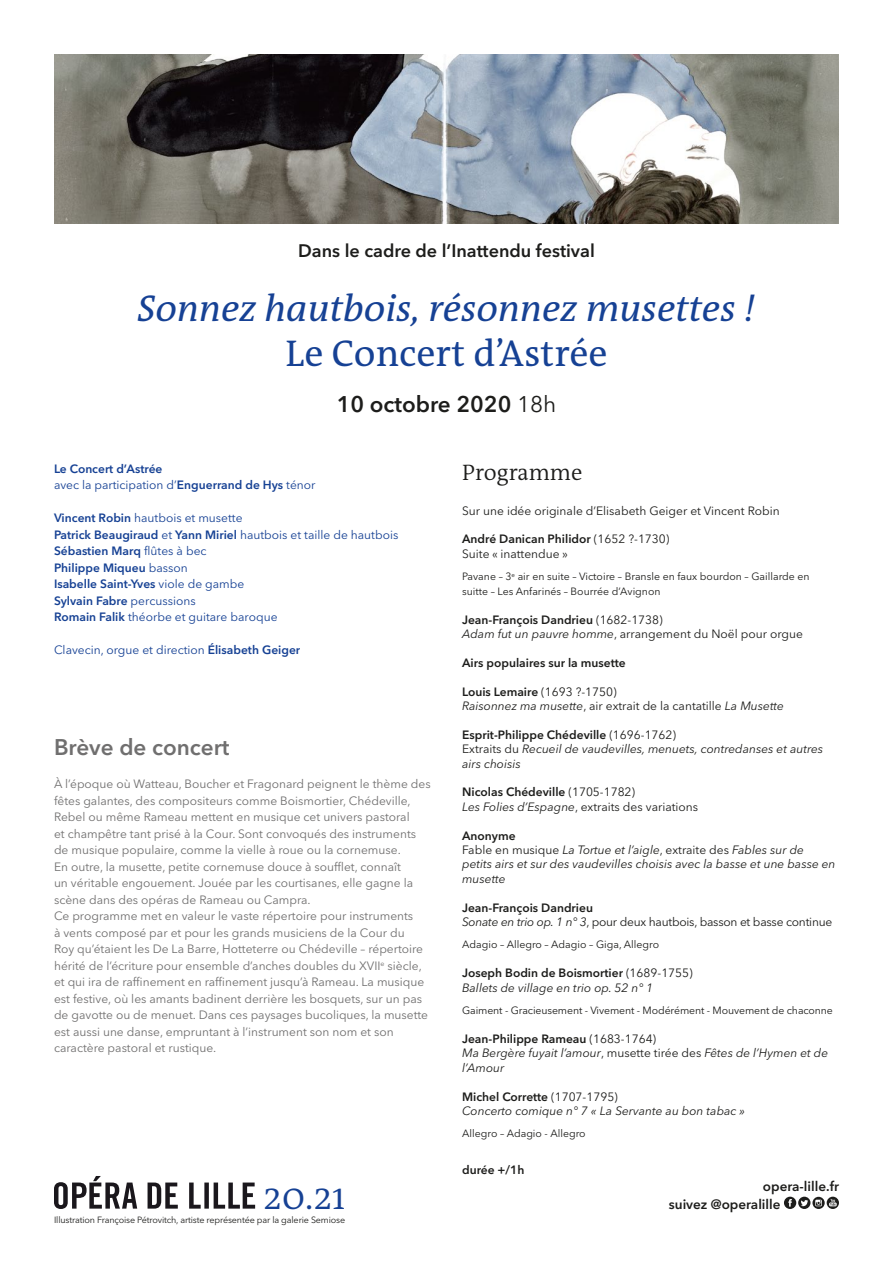
<style>
.page{position:relative;width:893px;height:1263px;background:#fff}
.page>*{position:absolute;margin:0;border:0;box-sizing:border-box;transform-origin:0 0}
.t1{font:italic 37.5px "The Antiqua B W5 Plain";color:#164194}
.t2{font:37.5px "The Antiqua B W5 Plain";color:#164194}
.t3{font:300 37.5px "The Antiqua B W4";color:#164194}
.t4{font:600 22.5px "Avenir Next LT Pro";color:#1d1d1b}
.t5{font:600 22.5px "Avenir Next LT Pro";color:#706f6f}
.t6{font:300 22.5px "The Antiqua B W4";color:#1d1d1b}
.t7{font:600 18px "Avenir Next LT Pro";color:#1d1d1b}
.t8{font:600 13.5px "Avenir Next LT Pro";color:#1d1d1b}
.t9{font:12px/16.5px "Avenir Next LT Pro";color:#706f6f}
.t10{font:italic 12px/14.4px "Avenir Next LT Pro";color:#1d1d1b}
.t11{font:12px/14.4px "Avenir Next LT Pro";color:#1d1d1b}
.t12{font:600 12px/16.5px "Avenir Next LT Pro";color:#164194}
.t13{font:12px/14.4px "Avenir Next LT Pro";letter-spacing:-.02em;color:#1d1d1b}
.t14{font:12px "Avenir Next LT Pro";color:#164194}
.t15{font:600 12px "Avenir Next LT Pro";color:#1d1d1b}
.t16{font:10.5px/14.4px "Avenir Next LT Pro";color:#1d1d1b}
.t17{font:9px "Avenir Next LT Pro";letter-spacing:-.015em;color:#1d1d1b}
.s1{font-weight:400}
.s2{font-weight:600}
.s3{font-style:italic}
.s4{font-weight:600;font-style:normal}
.s5{font-style:normal}
</style>
<div class="page">
<svg style="left:784px;top:1197px;width:55px;height:12px"></svg>
<svg style="left:54px;top:1176px;width:201px;height:33px"></svg>
<img style="left:54px;top:54px;width:785px;height:169px">
<h3 class="t7" style="left:298px;top:239px;width:298px">Dans le cadre de l’Inattendu festival</h3>
<h1 class="t1" style="left:137px;top:284px;width:620px">Sonnez hautbois, résonnez musettes !</h1>
<h1 class="t2" style="left:285px;top:329px;width:324px">Le Concert d’Astrée</h1>
<h2 class="t4" style="left:337px;top:391px;width:221px">10 octobre 2020 <span class="s1">18h</span></h2>
<p class="t12" style="left:54px;top:460px;width:263px">Le Concert d’Astrée<br><span class="s1">avec la participation d’</span>Enguerrand de Hys <span class="s1">ténor</span></p>
<p class="t12" style="left:54px;top:510px;width:346px">Vincent Robin <span class="s1">hautbois et musette<br></span>Patrick Beaugiraud <span class="s1">et</span> Yann Miriel <span class="s1">hautbois et taille de hautbois </span>Sébastien Marq <span class="s1">flûtes à bec<br></span>Philippe Miqueu <span class="s1">basson<br></span>Isabelle Saint-Yves <span class="s1">viole de gambe<br></span>Sylvain Fabre <span class="s1">percussions<br></span>Romain Falik <span class="s1">théorbe et guitare baroque</span></p>
<p class="t14" style="left:54px;top:643px;width:248px">Clavecin, orgue et direction <span class="s2">Élisabeth Geiger</span></p>
<h2 class="t5" style="left:54px;top:733px;width:177px">Brève de concert</h2>
<p class="t9" style="left:54px;top:776px;width:378px">À l’époque où Watteau, Boucher et Fragonard peignent le thème des fêtes galantes, des compositeurs comme Boismortier, Chédeville, Rebel ou même Rameau mettent en musique cet univers pastoral<br>et champêtre tant prisé à la Cour. Sont convoqués des instruments de musique populaire, comme la vielle à roue ou la cornemuse.<br>En outre, la musette, petite cornemuse douce à soufflet, connaît<br>un véritable engouement. Jouée par les courtisanes, elle gagne la scène dans des opéras de Rameau ou Campra.<br>Ce programme met en valeur le vaste répertoire pour instruments<br>à vents composé par et pour les grands musiciens de la Cour du<br>Roy qu’étaient les De La Barre, Hotteterre ou Chédeville – répertoire hérité de l’écriture pour ensemble d’anches doubles du XVII<sup>e</sup> siècle, et qui ira de raffinement en raffinement jusqu’à Rameau. La musique est festive, où les amants badinent derrière les bosquets, sur un pas de gavotte ou de menuet. Dans ces paysages bucoliques, la musette est aussi une danse, empruntant à l’instrument son nom et son caractère pastoral et rustique.</p>
<h2 class="t6" style="left:462px;top:458px;width:122px">Programme</h2>
<p class="t11" style="left:462px;top:503px;width:319px">Sur une idée originale d’Elisabeth Geiger et Vincent Robin</p>
<p class="t11" style="left:462px;top:532px;width:209px"><span class="s2">André Danican Philidor</span> (1652 ?-1730)<br>Suite « inattendue »</p>
<p class="t16" style="left:462px;top:569px;width:349px">Pavane – 3<sup>e</sup> air en suite – Victoire – Bransle en faux bourdon – Gaillarde en suitte – Les Anfarinés – Bourrée d’Avignon</p>
<p class="t11" style="left:462px;top:612px;width:342px"><span class="s2">Jean-François Dandrieu</span> (1682-1738)<br><span class="s3">Adam fut un pauvre homme</span>, arrangement du Noël pour orgue</p>
<p class="t15" style="left:462px;top:655px;width:165px">Airs populaires sur la musette</p>
<p class="t11" style="left:462px;top:684px;width:323px"><span class="s2">Louis Lemaire</span> (1693 ?-1750)<br><span class="s3">Raisonnez ma musette</span>, air extrait de la cantatille <span class="s3">La Musette</span></p>
<p class="t10" style="left:462px;top:727px;width:363px"><span class="s4">Esprit-Philippe Chédeville</span> <span class="s5">(1696-1762)<br>Extraits du</span> Recueil de vaudevilles, menuets, contredanses et autres airs choisis</p>
<p class="t11" style="left:462px;top:785px;width:237px"><span class="s2">Nicolas Chédeville</span> (1705-1782)<br><span class="s3">Les Folies d’Espagne</span>, extraits des variations</p>
<p class="t10" style="left:462px;top:828px;width:375px"><span class="s4">Anonyme<br></span><span class="s5">Fable en musique</span> La Tortue et l’aigle<span class="s5">, extraite des</span> Fables sur de petits airs et sur des vaudevilles choisis avec la basse et une basse en musette</p>
<p class="t13" style="left:462px;top:900px;width:372px"><span class="s2">Jean-François Dandrieu<br></span><span class="s3">Sonate en trio op. 1 n° 3</span>, pour deux hautbois, basson et basse continue</p>
<p class="t16" style="left:462px;top:937px;width:199px">Adagio – Allegro – Adagio – Giga, Allegro</p>
<p class="t10" style="left:462px;top:966px;width:232px"><span class="s4">Joseph Bodin de Boismortier</span> <span class="s5">(1689-1755)<br></span>Ballets de village en trio op. 52 n° 1</p>
<p class="t16" style="left:462px;top:1003px;width:372px">Gaiment - Gracieusement - Vivement - Modérément - Mouvement de chaconne</p>
<p class="t10" style="left:462px;top:1031px;width:368px"><span class="s4">Jean-Philippe Rameau</span> <span class="s5">(1683-1764)<br></span>Ma Bergère fuyait l’amour<span class="s5">, musette tirée des</span> Fêtes de l’Hymen et de l’Amour</p>
<p class="t10" style="left:462px;top:1089px;width:285px"><span class="s4">Michel Corrette</span> <span class="s5">(1707-1795)<br></span>Concerto comique n° 7 « La Servante au bon tabac »</p>
<p class="t16" style="left:462px;top:1126px;width:125px">Allegro – Adagio - Allegro</p>
<p class="t15" style="left:462px;top:1163px;width:64px">durée +/1h</p>
<p class="t8" style="left:763px;top:1178px;width:78px">opera-lille.fr</p>
<h1 class="t3" style="left:263px;top:1172px;width:84px">20.21</h1>
<p class="t8" style="left:669px;top:1196px;width:113px">suivez @operalille</p>
<p class="t17" style="left:54px;top:1214px;width:293px">Illustration Françoise Pétrovitch, artiste représentée par la galerie Semiose</p>
</div>
